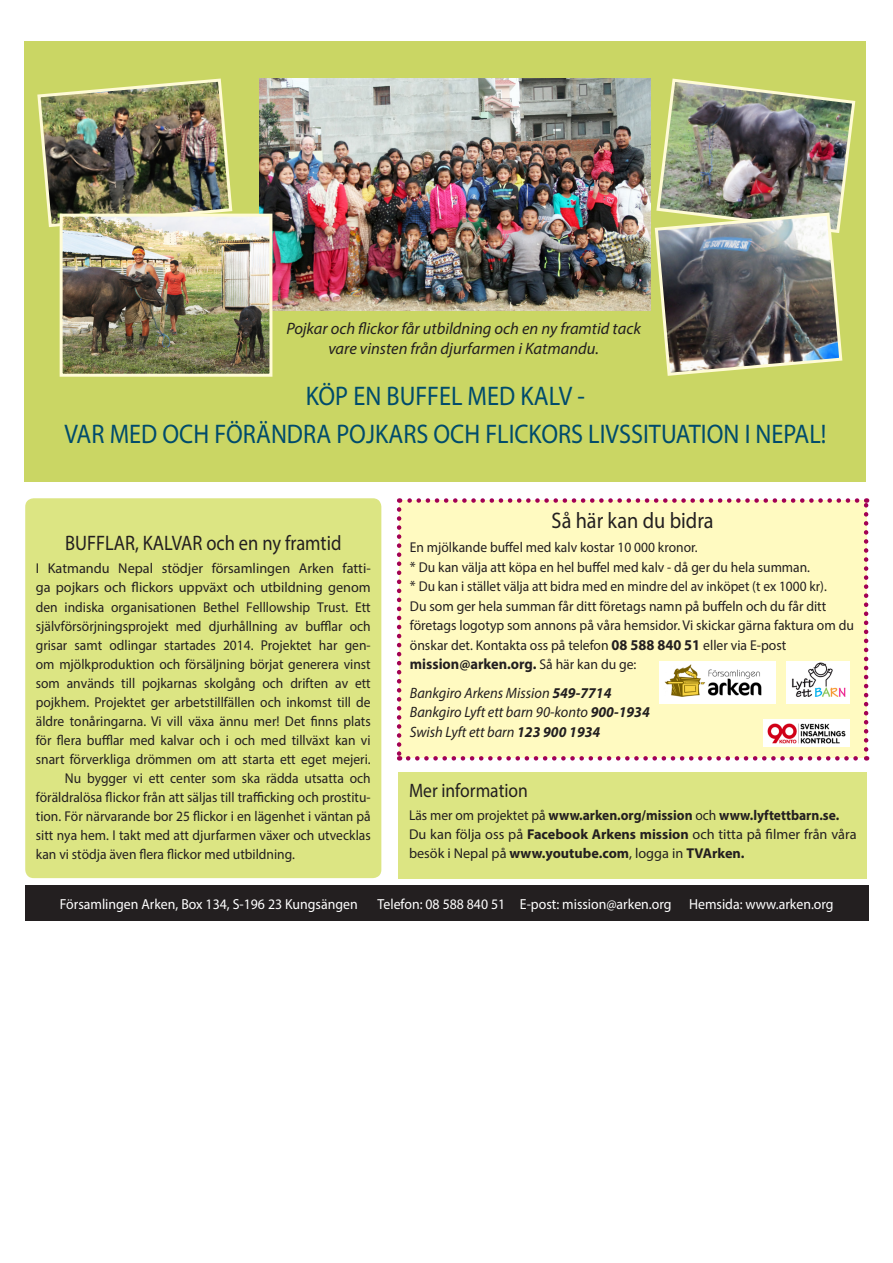
<style>
.page{position:relative;width:893px;height:1263px;background:#fff}
.page>*{position:absolute;margin:0;border:0;box-sizing:border-box;transform-origin:0 0}
.t1{font:27px/37.5px "Myriad Pro";color:#004b6c;text-align:center;scale:.9 1}
.t2{font:22.5px "Myriad Pro";color:#231f20;scale:.9 1}
.t3{font:21px "Myriad Pro";color:#231f20;scale:.88 1}
.t4{font:19.5px "Myriad Pro";color:#231f20;scale:.9 1}
.t5{font:italic 16.5px/19.8px "Myriad Pro";color:#231f20;text-align:center}
.t6{font:italic 15px/29.2px "Myriad Pro";color:#231f20;scale:.96 1}
.t7{font:14.55px "Myriad Pro";color:#fff;scale:.95 1}
.t8{font:14.25px/19.5px "Myriad Pro";color:#231f20;scale:.95 1}
.t9{font:14.25px/18.8px "Myriad Pro";color:#231f20}
.t10{font:14.25px/19.5px "Myriad Pro";color:#231f20;scale:.96 1}
.t11{font:700 14.25px "Myriad Pro";color:#231f20;scale:.95 1}
.s1{font-size:15px}
.s2{font-weight:700;font-size:15px}
.s3{font-weight:700;font-style:normal}
.s4{font-style:normal;font-size:14.25px}
.s5{font-weight:700}
.s6{font-weight:400}
</style>
<div class="page">
<div style="left:24px;top:41px;width:842px;height:440px;background:#cad664"></div>
<img style="left:37px;top:78px;width:197px;height:151px">
<img style="left:259px;top:79px;width:391px;height:232px">
<img style="left:654px;top:78px;width:202px;height:298px">
<img style="left:64px;top:218px;width:204px;height:155px">
<div style="left:60px;top:214px;width:212px;height:163px;border:3px solid #fffbd6"></div>
<div style="left:25px;top:498px;width:356px;height:380px;background:#dce583;border-radius:9px"></div>
<div style="left:399px;top:500px;width:467px;height:258px;background:#fffac1"></div>
<svg style="left:397px;top:509px;width:4px;height:252px"></svg>
<svg style="left:408px;top:756px;width:459px;height:5px"></svg>
<svg style="left:864px;top:498px;width:4px;height:251px"></svg>
<svg style="left:399px;top:498px;width:458px;height:5px"></svg>
<div style="left:398px;top:772px;width:469px;height:106px;background:#dce583"></div>
<div style="left:25px;top:885px;width:843px;height:36px;background:#231f20"></div>
<img style="left:787px;top:661px;width:63px;height:42px">
<img style="left:660px;top:661px;width:115px;height:42px">
<img style="left:763px;top:720px;width:87px;height:26px">
<p class="t5" style="left:286px;top:318px;width:356px">Pojkar och flickor får utbildning och en ny framtid tack vare vinsten från djurfarmen i Katmandu.</p>
<p class="t1" style="left:64px;top:377px;width:848px">KÖP EN BUFFEL MED KALV -<br>VAR MED OCH FÖRÄNDRA POJKARS OCH FLICKORS LIVSSITUATION I NEPAL!</p>
<p class="t3" style="left:65px;top:530px;width:316px">BUFFLAR, KALVAR och en ny framtid</p>
<p class="t9" style="left:36px;top:559px;width:336px">I Katmandu Nepal stödjer församlingen Arken fatti-</p>
<p class="t9" style="left:36px;top:578px;width:336px">ga pojkars och flickors uppväxt och utbildning genom</p>
<p class="t8" style="left:36px;top:597px;width:354px">den indiska organisationen Bethel Felllowship Trust. Ett</p>
<p class="t8" style="left:36px;top:616px;width:354px">självförsörjningsprojekt med djurhållning av bufflar och</p>
<p class="t8" style="left:36px;top:635px;width:354px">grisar samt odlingar startades 2014. Projektet har gen-</p>
<p class="t8" style="left:36px;top:654px;width:354px">om mjölkproduktion och försäljning börjat generera vinst</p>
<p class="t8" style="left:36px;top:673px;width:354px">som används till pojkarnas skolgång och driften av ett</p>
<p class="t8" style="left:36px;top:692px;width:354px">pojkhem. Projektet ger arbetstillfällen och inkomst till de</p>
<p class="t8" style="left:36px;top:711px;width:354px">äldre tonåringarna. Vi vill växa ännu mer! Det finns plats</p>
<p class="t8" style="left:36px;top:730px;width:354px">för flera bufflar med kalvar och i och med tillväxt kan vi</p>
<p class="t8" style="left:36px;top:749px;width:354px">snart förverkliga drömmen om att starta ett eget mejeri.</p>
<p class="t8" style="left:65px;top:768px;width:323px">Nu bygger vi ett center som ska rädda utsatta och</p>
<p class="t8" style="left:36px;top:787px;width:354px">föräldralösa flickor från att säljas till trafficking och prostitu-</p>
<p class="t8" style="left:36px;top:806px;width:354px">tion. För närvarande bor 25 flickor i en lägenhet i väntan på</p>
<p class="t8" style="left:36px;top:825px;width:354px">sitt nya hem. I takt med att djurfarmen växer och utvecklas</p>
<p class="t8" style="left:36px;top:844px;width:274px">kan vi stödja även flera flickor med utbildning.</p>
<p class="t2" style="left:552px;top:507px;width:182px">Så här kan du bidra</p>
<p class="t8" style="left:410px;top:537px;width:440px">En mjölkande buffel med kalv kostar 10 000 kronor.<br><span class="s1">*</span> Du kan välja att köpa en hel buffel med kalv - då ger du hela summan.<br><span class="s1">*</span> Du kan i stället välja att bidra med en mindre del av inköpet (t ex 1000 kr).</p>
<p class="t10" style="left:410px;top:596px;width:464px">Du som ger hela summan får ditt företags namn på buffeln och du får ditt företags logotyp som annons på våra hemsidor. Vi skickar gärna faktura om du önskar det. Kontakta oss på telefon <span class="s2">08 588 840 51</span> eller via E-post</p>
<p class="t6" style="left:410px;top:649px;width:238px"><span class="s3">mission@arken.org.</span> <span class="s4">Så här kan du ge:<br></span>Bankgiro Arkens Mission <span class="s5">549-7714</span></p>
<p class="t6" style="left:410px;top:702px;width:251px;line-height:19.5px">Bankgiro Lyft ett barn 90-konto <span class="s5">900-1934<br></span>Swish Lyft ett barn <span class="s5">123 900 1934</span></p>
<p class="t4" style="left:409px;top:779px;width:134px">Mer information</p>
<p class="t11" style="left:409px;top:806px;width:454px"><span class="s6">Läs mer om projektet på</span> www.arken.org/mission <span class="s6">och</span> www.lyftettbarn.se.</p>
<p class="t9" style="left:409px;top:825px;width:449px">Du kan följa oss på <span class="s5">Facebook Arkens mission</span> och titta på filmer från våra besök i Nepal på <span class="s5">www.youtube.com</span>, logga in <span class="s5">TVArken.</span></p>
<p class="t7" style="left:60px;top:895px;width:315px">Församlingen Arken, Box 134, S-196 23 Kungsängen</p>
<p class="t7" style="left:378px;top:895px;width:481px">Telefon: 08 588 840 51 E-post: mission@arken.org Hemsida: www.arken.org</p>
</div>
